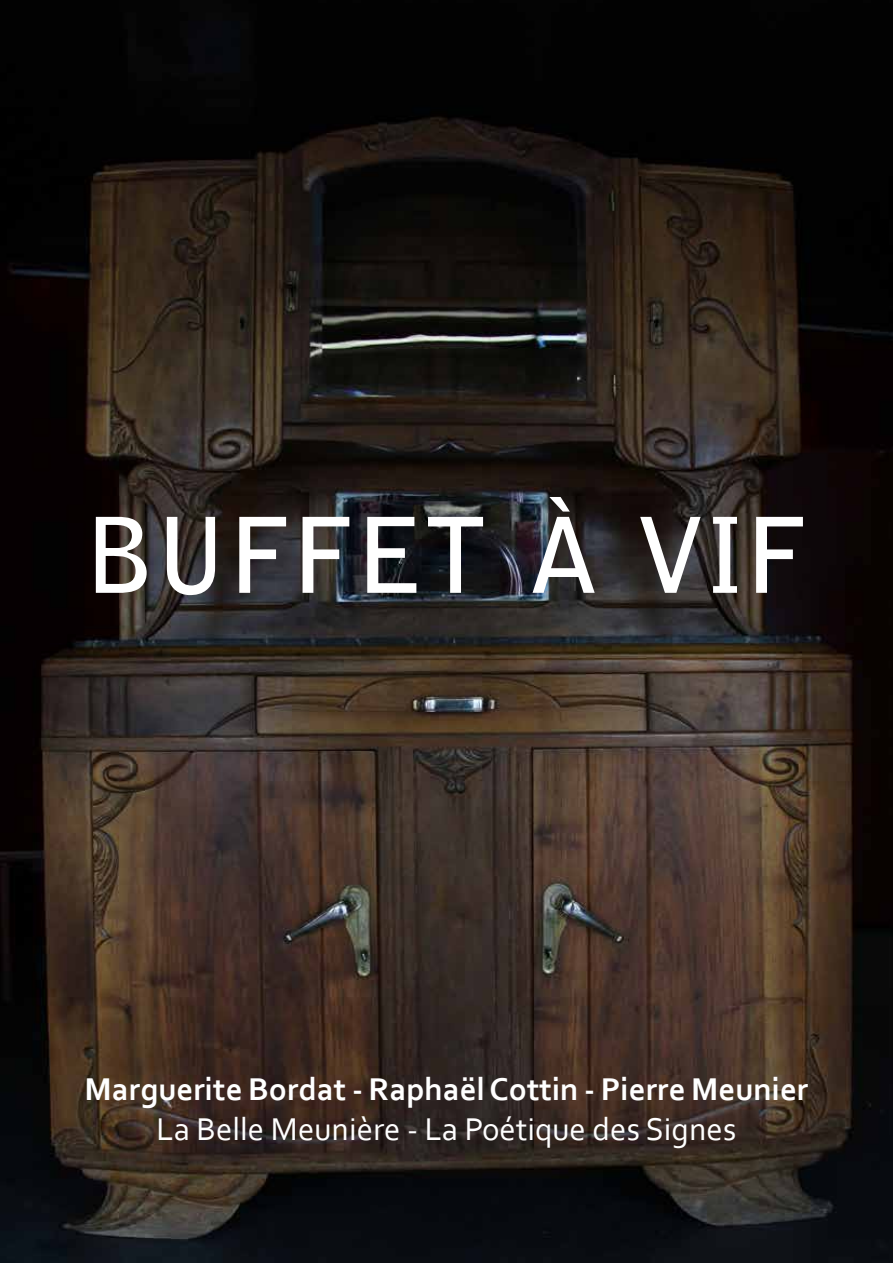
<style>
.page{position:relative;width:893px;height:1263px;background:#fff}
.page>*{position:absolute;margin:0;border:0;box-sizing:border-box;transform-origin:0 0}
.t1{font:700 103.5px "Bell Gothic Std";color:#fff}
.t2{font:700 33px "Corbel";color:#fff}
.t3{font:33px "Corbel";color:#fff}
</style>
<div class="page">
<img style="left:0;top:0;width:893px;height:1263px">
<h1 class="t1" style="left:85px;top:493px;width:725px">BUFFET À VIF</h1>
<p class="t2" style="left:85px;top:1068px;width:725px">Marguerite Bordat - Raphaël Cottin - Pierre Meunier</p>
<p class="t3" style="left:157px;top:1108px;width:581px">La Belle Meunière - La Poétique des Signes</p>
</div>
